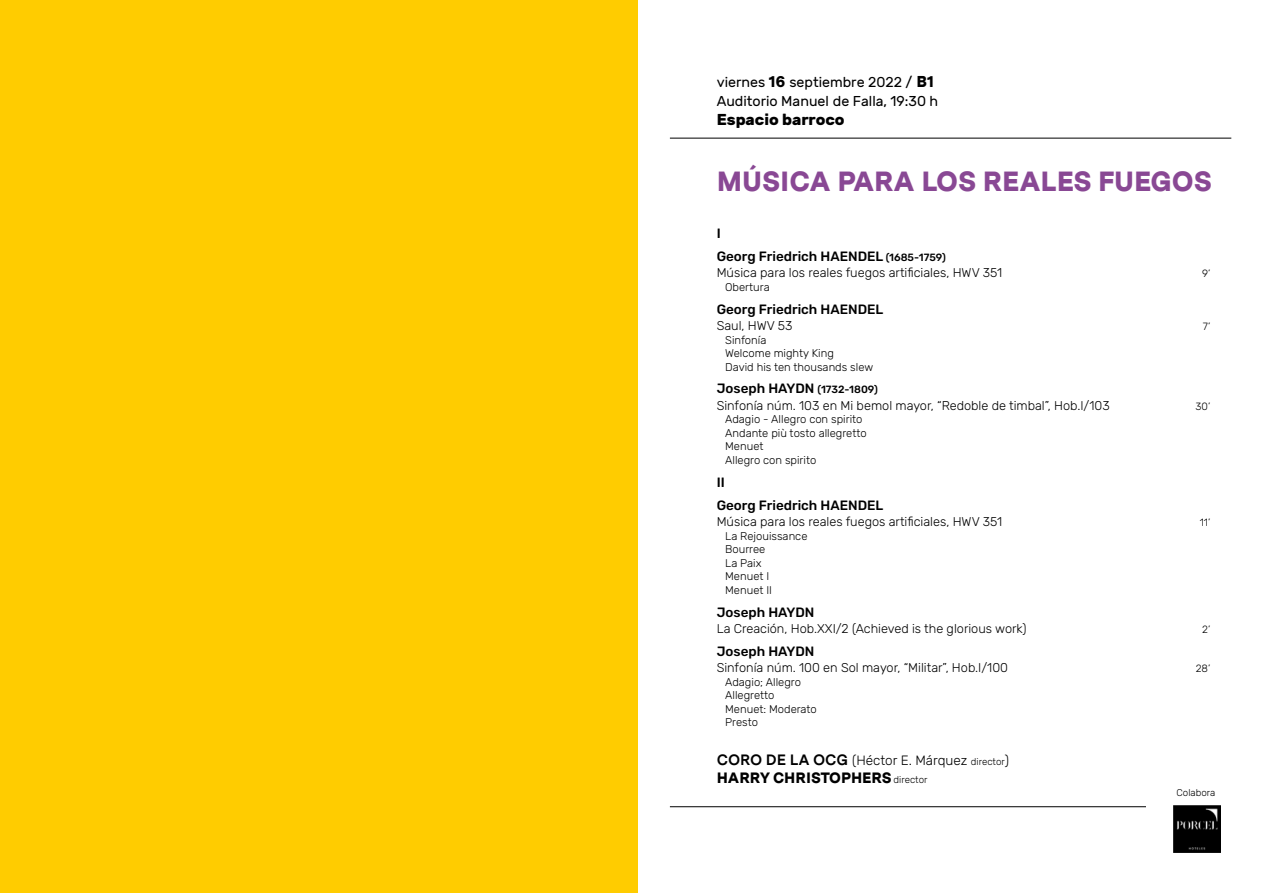
<style>
.page{position:relative;width:1276px;height:893px;background:#fff}
.page>*{position:absolute;margin:0;border:0;box-sizing:border-box;transform-origin:0 0}
.t1{font:900 27.75px "Messina Sans";color:#894894}
.t2{font:700 15.75px "Rubik";color:#000}
.t3{font:900 15px "Messina Sans";color:#000}
.t4{font:14.25px/18.9px "Rubik";color:#000}
.t5{font:500 13.5px/23px "Rubik";color:#000}
.t6{font:300 13.5px "Rubik";color:#000}
.t7{font:300 12.75px "Rubik";color:#000}
.t8{font:300 11.25px/13.5px "Rubik";color:#000}
.t9{font:300 10.5px "Rubik";color:#000}
.t10{font:300 9.75px "Rubik";color:#000}
.s1{font-family:"Messina Sans";font-weight:900;font-size:15.75px}
.s2{font-size:10.5px}
.s3{font-family:"Messina Sans";font-weight:700;font-size:15px}
.s4{font-size:9.75px}
.s5{font-family:"Rubik";font-weight:300;font-size:9.75px}
</style>
<div class="page">
<hr style="left:670px;top:138px;width:561px;height:1px;background:#000">
<hr style="left:670px;top:806px;width:561px;height:1px;background:#000">
<div style="left:1146px;top:774px;width:85px;height:47px;background:#fff"></div>
<div style="left:0;top:0;width:638px;height:893px;background:#fc0"></div>
<img style="left:1173px;top:805px;width:47px;height:48px">
<p class="t4" style="left:716px;top:73px;width:223px">viernes <span class="s1">16</span> septiembre 2022 / <span class="s1">B1<br></span>Auditorio Manuel de Falla, 19:30 h</p>
<p class="t2" style="left:716px;top:110px;width:129px">Espacio barroco</p>
<h1 class="t1" style="left:716px;top:160px;width:497px">MÚSICA PARA LOS REALES FUEGOS</h1>
<p class="t5" style="left:716px;top:222px;width:231px">I<br>Georg Friedrich HAENDEL <span class="s2">(1685-1759)</span></p>
<p class="t7" style="left:716px;top:266px;width:287px">Música para los reales fuegos artificiales, HWV 351</p>
<p class="t9" style="left:1202px;top:268px;width:10px">9’</p>
<p class="t8" style="left:725px;top:280px;width:46px">Obertura</p>
<p class="t5" style="left:716px;top:298px;width:168px">Georg Friedrich HAENDEL</p>
<p class="t7" style="left:716px;top:318px;width:77px">Saul, HWV 53</p>
<p class="t9" style="left:1203px;top:321px;width:9px">7’</p>
<p class="t8" style="left:725px;top:333px;width:149px">Sinfonía<br>Welcome mighty King<br>David his ten thousands slew</p>
<p class="t5" style="left:716px;top:378px;width:163px">Joseph HAYDN <span class="s2">(1732-1809)</span></p>
<p class="t7" style="left:716px;top:398px;width:394px">Sinfonía núm. 103 en Mi bemol mayor, “Redoble de timbal”, Hob.I/103</p>
<p class="t9" style="left:1195px;top:400px;width:16px">30’</p>
<p class="t8" style="left:725px;top:413px;width:143px">Adagio - Allegro con spirito<br>Andante più tosto allegretto<br>Menuet<br>Allegro con spirito</p>
<p class="t5" style="left:716px;top:471px;width:168px">II<br>Georg Friedrich HAENDEL</p>
<p class="t7" style="left:716px;top:515px;width:287px">Música para los reales fuegos artificiales, HWV 351</p>
<p class="t9" style="left:1199px;top:517px;width:12px">11’</p>
<p class="t8" style="left:725px;top:529px;width:84px">La Rejouissance<br>Bourree<br>La Paix<br>Menuet I<br>Menuet II</p>
<p class="t5" style="left:716px;top:601px;width:99px">Joseph HAYDN</p>
<p class="t7" style="left:716px;top:621px;width:311px">La Creación, Hob.XXI/2 (Achieved is the glorious work)</p>
<p class="t9" style="left:1202px;top:624px;width:10px">2’</p>
<p class="t5" style="left:716px;top:640px;width:99px">Joseph HAYDN</p>
<p class="t7" style="left:716px;top:661px;width:293px">Sinfonía núm. 100 en Sol mayor, “Militar”, Hob.I/100</p>
<p class="t9" style="left:1195px;top:663px;width:16px">28’</p>
<p class="t8" style="left:725px;top:676px;width:93px">Adagio; Allegro<br>Allegretto<br>Menuet: Moderato<br>Presto</p>
<p class="t6" style="left:716px;top:753px;width:294px"><span class="s3">CORO DE LA OCG</span> (Héctor E. Márquez <span class="s4">director</span>)</p>
<p class="t3" style="left:716px;top:767px;width:212px">HARRY CHRISTOPHERS <span class="s5">director</span></p>
<p class="t10" style="left:1176px;top:787px;width:40px">Colabora</p>
</div>
